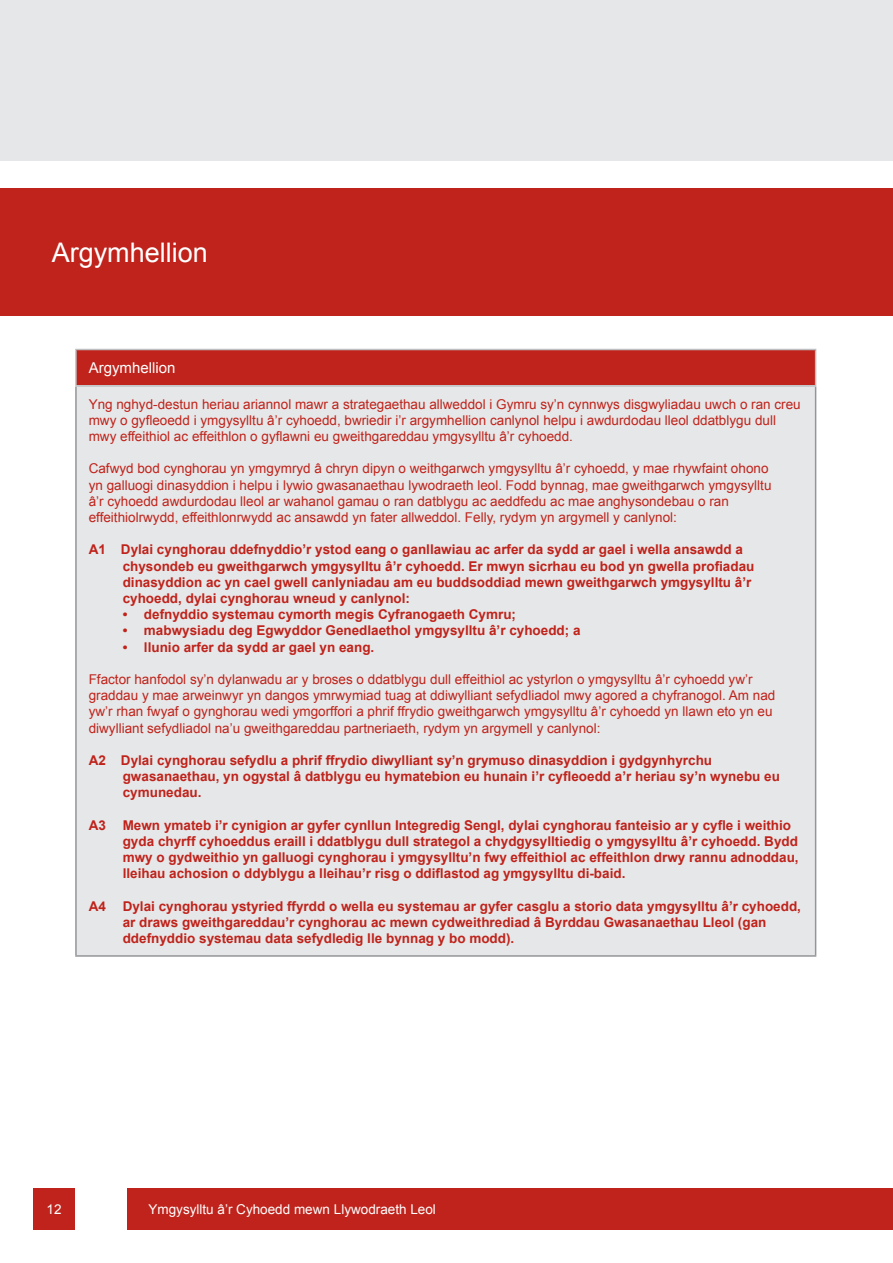
<style>
.page{position:relative;width:893px;height:1263px;background:#fff}
.page>*{position:absolute;margin:0;border:0;box-sizing:border-box;transform-origin:0 0}
.t1{font:27px "Arial";color:#fff}
.t2{font:15px "Arial";color:#fff}
.t3{font:700 13.5px/16.2px "Arial";color:#bf231b}
.t4{font:13.5px/16.2px "Arial";color:#bf231b}
.t5{font:13.5px "Arial";color:#fff}
</style>
<div class="page">
<div style="left:0;top:0;width:893px;height:161px;background:#e6e7e8"></div>
<div style="left:127px;top:1188px;width:766px;height:41px;background:#bf231b"></div>
<div style="left:33px;top:1188px;width:42px;height:41px;background:#bf231b"></div>
<div style="left:0;top:189px;width:893px;height:127px;background:#bf231b"></div>
<div style="left:76px;top:349px;width:740px;height:37px;background:#bf231b"></div>
<div style="left:76px;top:386px;width:740px;height:570px;background:#e6e7e8"></div>
<hr style="left:75px;top:387px;width:2px;height:568px;background:#939598">
<hr style="left:815px;top:387px;width:1px;height:568px;background:#939598">
<hr style="left:75px;top:955px;width:741px;height:2px;background:#939598">
<hr style="left:75px;top:349px;width:741px;height:1px;background:#bcbec0">
<hr style="left:75px;top:350px;width:2px;height:35px;background:#bcbec0">
<hr style="left:815px;top:350px;width:1px;height:35px;background:#bcbec0">
<hr style="left:75px;top:385px;width:741px;height:2px;background:#bcbec0">
<h1 class="t1" style="left:52px;top:235px;width:158px">Argymhellion</h1>
<p class="t2" style="left:89px;top:358px;width:88px">Argymhellion</p>
<p class="t4" style="left:89px;top:396px;width:714px">Yng nghyd-destun heriau ariannol mawr a strategaethau allweddol i Gymru sy’n cynnwys disgwyliadau uwch o ran creu mwy o gyfleoedd i ymgysylltu â’r cyhoedd, bwriedir i’r argymhellion canlynol helpu i awdurdodau lleol ddatblygu dull mwy effeithiol ac effeithlon o gyflawni eu gweithgareddau ymgysylltu â’r cyhoedd.</p>
<p class="t4" style="left:89px;top:461px;width:684px">Cafwyd bod cynghorau yn ymgymryd â chryn dipyn o weithgarwch ymgysylltu â’r cyhoedd, y mae rhywfaint ohono yn galluogi dinasyddion i helpu i lywio gwasanaethau lywodraeth leol. Fodd bynnag, mae gweithgarwch ymgysylltu â’r cyhoedd awdurdodau lleol ar wahanol gamau o ran datblygu ac aeddfedu ac mae anghysondebau o ran effeithiolrwydd, effeithlonrwydd ac ansawdd yn fater allweddol. Felly, rydym yn argymell y canlynol:</p>
<p class="t3" style="left:123px;top:542px;width:633px;text-indent:-34px">A1 Dylai cynghorau ddefnyddio’r ystod eang o ganllawiau ac arfer da sydd ar gael i wella ansawdd a chysondeb eu gweithgarwch ymgysylltu â’r cyhoedd. Er mwyn sicrhau eu bod yn gwella profiadau dinasyddion ac yn cael gwell canlyniadau am eu buddsoddiad mewn gweithgarwch ymgysylltu â’r cyhoedd, dylai cynghorau wneud y canlynol:</p>
<p class="t3" style="left:123px;top:607px;width:395px">• defnyddio systemau cymorth megis Cyfranogaeth Cymru;</p>
<p class="t3" style="left:123px;top:623px;width:459px">• mabwysiadu deg Egwyddor Genedlaethol ymgysylltu â’r cyhoedd; a</p>
<p class="t3" style="left:123px;top:639px;width:253px">• llunio arfer da sydd ar gael yn eang.</p>
<p class="t4" style="left:89px;top:671px;width:688px">Ffactor hanfodol sy’n dylanwadu ar y broses o ddatblygu dull effeithiol ac ystyrlon o ymgysylltu â’r cyhoedd yw’r graddau y mae arweinwyr yn dangos ymrwymiad tuag at ddiwylliant sefydliadol mwy agored a chyfranogol. Am nad yw’r rhan fwyaf o gynghorau wedi ymgorffori a phrif ffrydio gweithgarwch ymgysylltu â’r cyhoedd yn llawn eto yn eu diwylliant sefydliadol na’u gweithgareddau partneriaeth, rydym yn argymell y canlynol:</p>
<p class="t3" style="left:123px;top:752px;width:659px;text-indent:-34px">A2 Dylai cynghorau sefydlu a phrif ffrydio diwylliant sy’n grymuso dinasyddion i gydgynhyrchu gwasanaethau, yn ogystal â datblygu eu hymatebion eu hunain i’r cyfleoedd a’r heriau sy’n wynebu eu cymunedau.</p>
<p class="t3" style="left:123px;top:817px;width:677px;text-indent:-34px">A3 Mewn ymateb i’r cynigion ar gyfer cynllun Integredig Sengl, dylai cynghorau fanteisio ar y cyfle i weithio gyda chyrff cyhoeddus eraill i ddatblygu dull strategol a chydgysylltiedig o ymgysylltu â’r cyhoedd. Bydd mwy o gydweithio yn galluogi cynghorau i ymgysylltu’n fwy effeithiol ac effeithlon drwy rannu adnoddau, lleihau achosion o ddyblygu a lleihau’r risg o ddiflastod ag ymgysylltu di-baid.</p>
<p class="t3" style="left:123px;top:898px;width:680px;text-indent:-34px">A4 Dylai cynghorau ystyried ffyrdd o wella eu systemau ar gyfer casglu a storio data ymgysylltu â’r cyhoedd, ar draws gweithgareddau’r cynghorau ac mewn cydweithrediad â Byrddau Gwasanaethau Lleol (gan ddefnyddio systemau data sefydledig lle bynnag y bo modd).</p>
<p class="t5" style="left:46px;top:1200px;width:17px">12</p>
<p class="t5" style="left:149px;top:1200px;width:289px">Ymgysylltu â’r Cyhoedd mewn Llywodraeth Leol</p>
</div>
